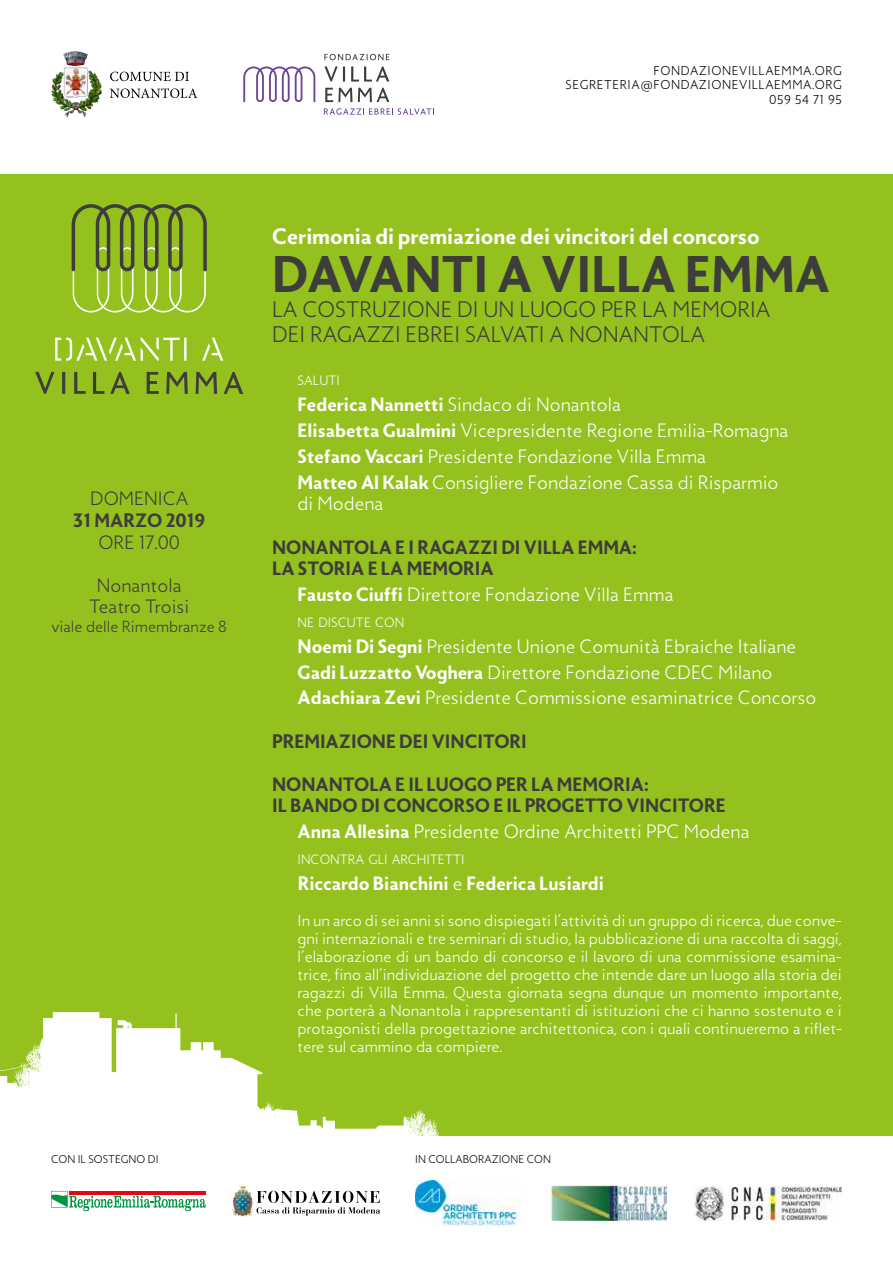
<style>
.page{position:relative;width:893px;height:1263px;background:#fff}
.page>*{position:absolute;margin:0;border:0;box-sizing:border-box;transform-origin:0 0}
.t1{font:500 48px "Zigfrid";color:#3d3d3b}
.t2{font:300 21px/25.2px "Zigfrid";color:#3d3d3b}
.t3{font:500 21px "Zigfrid";color:#fff}
.t4{font:300 18px/25.8px "Zigfrid";color:#fff}
.t5{font:500 18px/21.6px "Zigfrid";color:#3d3d3b}
.t6{font:300 18px/21.6px "Zigfrid";color:#3d3d3b;text-align:center}
.t7{font:500 18px "Zigfrid";color:#fff}
.t8{font:300 15px/18px "Zigfrid";color:#fff;text-align:justify}
.t9{font:300 15px "Zigfrid";color:#3d3d3b}
.t10{font:300 12.6px "Zigfrid";color:#fff}
.t11{font:300 12px/14.4px "Zigfrid";letter-spacing:.05em;color:#000;text-align:right}
.t12{font:300 10.5px "Zigfrid";color:#000}
.s1{font-weight:500}
.s2{font-weight:300}
</style>
<div class="page">
<div style="left:0;top:174px;width:893px;height:961px;background:#95c11f"></div>
<svg style="left:0;top:1012px;width:464px;height:205px;fill:#fff"></svg>
<svg style="left:35px;top:372px;width:208px;height:22px"></svg>
<svg style="left:55px;top:338px;width:168px;height:23px"></svg>
<svg style="left:72px;top:204px;width:135px;height:108px"></svg>
<img style="left:51px;top:51px;width:37px;height:54px">
<svg style="left:110px;top:88px;width:87px;height:10px"></svg>
<svg style="left:110px;top:72px;width:79px;height:9px"></svg>
<svg style="left:324px;top:108px;width:110px;height:7px"></svg>
<svg style="left:325px;top:88px;width:64px;height:14px"></svg>
<svg style="left:324px;top:66px;width:65px;height:16px"></svg>
<svg style="left:324px;top:54px;width:65px;height:6px"></svg>
<svg style="left:243px;top:66px;width:72px;height:36px"></svg>
<svg style="left:51px;top:1191px;width:155px;height:20px"></svg>
<svg style="left:257px;top:1191px;width:123px;height:25px"></svg>
<svg style="left:239px;top:1185px;width:8px;height:4px"></svg>
<img style="left:695px;top:1187px;width:147px;height:33px">
<img style="left:551px;top:1185px;width:115px;height:35px">
<img style="left:415px;top:1180px;width:105px;height:46px">
<p class="t11" style="left:566px;top:63px;width:278px">FONDAZIONEVILLAEMMA.ORG<br>SEGRETERIA@FONDAZIONEVILLAEMMA.ORG<br>059 54 71 95</p>
<p class="t6" style="left:90px;top:488px;width:99px">DOMENICA</p>
<p class="t5" style="left:73px;top:509px;width:134px">31 MARZO 2019</p>
<p class="t6" style="left:98px;top:531px;width:83px">ORE 17.00</p>
<p class="t6" style="left:89px;top:575px;width:102px">Nonantola<br>Teatro Troisi</p>
<p class="t9" style="left:52px;top:617px;width:177px">viale delle Rimembranze 8</p>
<p class="t12" style="left:51px;top:1153px;width:109px">CON IL SOSTEGNO DI</p>
<h2 class="t3" style="left:272px;top:222px;width:489px">Cerimonia di premiazione dei vincitori del concorso</h2>
<h1 class="t1" style="left:272px;top:242px;width:560px">DAVANTI A VILLA EMMA</h1>
<h2 class="t2" style="left:272px;top:297px;width:500px">LA COSTRUZIONE DI UN LUOGO PER LA MEMORIA<br>DEI RAGAZZI EBREI SALVATI A NONANTOLA</h2>
<p class="t10" style="left:298px;top:373px;width:44px">SALUTI</p>
<p class="t4" style="left:298px;top:392px;width:492px"><span class="s1">Federica Nannetti</span> Sindaco di Nonantola<br><span class="s1">Elisabetta Gualmini</span> Vicepresidente Regione Emilia-Romagna <span class="s1">Stefano Vaccari</span> Presidente Fondazione Villa Emma<br><span class="s1">Matteo Al Kalak</span> Consigliere Fondazione Cassa di Risparmio</p>
<p class="t4" style="left:298px;top:491px;width:87px">di Modena</p>
<p class="t5" style="left:272px;top:536px;width:366px">NONANTOLA E I RAGAZZI DI VILLA EMMA:<br>LA STORIA E LA MEMORIA</p>
<p class="t4" style="left:298px;top:582px;width:377px"><span class="s1">Fausto Ciuffi</span> Direttore Fondazione Villa Emma</p>
<p class="t10" style="left:298px;top:614px;width:108px">NE DISCUTE CON</p>
<p class="t4" style="left:298px;top:633px;width:520px"><span class="s1">Noemi Di Segni</span> Presidente Unione Comunità Ebraiche Italiane<br><span class="s1">Gadi Luzzatto Voghera</span> Direttore Fondazione CDEC Milano<br><span class="s1">Adachiara Zevi</span> Presidente Commissione esaminatrice Concorso</p>
<p class="t5" style="left:272px;top:730px;width:256px">PREMIAZIONE DEI VINCITORI</p>
<p class="t5" style="left:272px;top:773px;width:455px">NONANTOLA E IL LUOGO PER LA MEMORIA:<br>IL BANDO DI CONCORSO E IL PROGETTO VINCITORE</p>
<p class="t4" style="left:298px;top:819px;width:453px"><span class="s1">Anna Allesina</span> Presidente Ordine Architetti PPC Modena</p>
<p class="t10" style="left:298px;top:852px;width:168px">INCONTRA GLI ARCHITETTI</p>
<p class="t7" style="left:298px;top:871px;width:308px">Riccardo Bianchini <span class="s2">e</span> Federica Lusiardi</p>
<p class="t8" style="left:298px;top:912px;width:546px">In un arco di sei anni si sono dispiegati l’attività di un gruppo di ricerca, due conve&shy;gni internazionali e tre seminari di studio, la pubblicazione di una raccolta di saggi, l’elaborazione di un bando di concorso e il lavoro di una commissione esamina&shy;trice, fino all’individuazione del progetto che intende dare un luogo alla storia dei ragazzi di Villa Emma. Questa giornata segna dunque un momento importante, che porterà a Nonantola i rappresentanti di istituzioni che ci hanno sostenuto e i protagonisti della progettazione architettonica, con i quali continueremo a riflet&shy;tere sul cammino da compiere.</p>
<p class="t12" style="left:415px;top:1153px;width:137px">IN COLLABORAZIONE CON</p>
</div>
